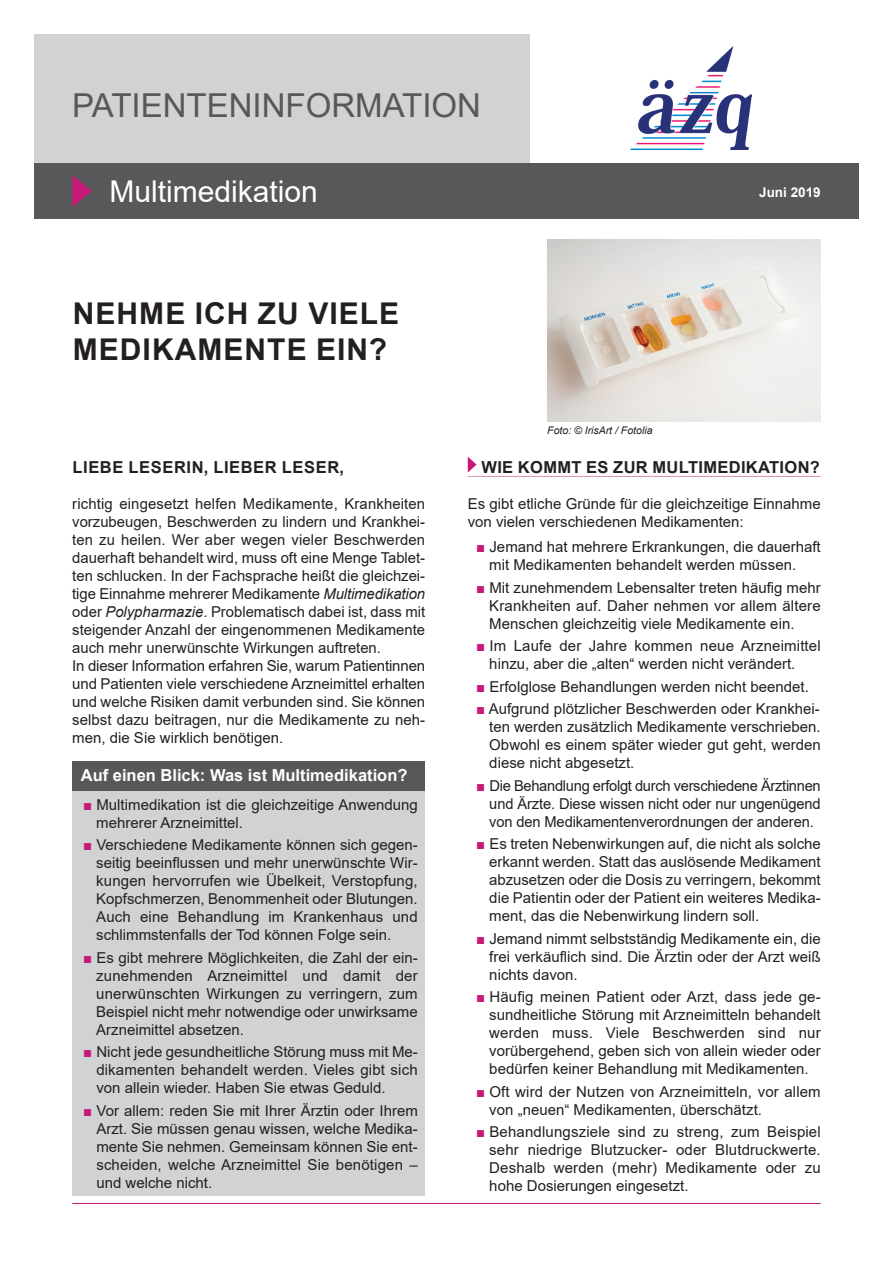
<style>
.page{position:relative;width:893px;height:1263px;background:#fff}
.page>*{position:absolute;margin:0;border:0;box-sizing:border-box;transform-origin:0 0}
.t1{font:33px "Arial";color:#57585a}
.t2{font:700 30px/36px "Arial";letter-spacing:.035em;color:#231f20}
.t3{font:30px "Arial";color:#fff}
.t4{font:700 16.5px "Arial";letter-spacing:.02em;color:#231f20}
.t5{font:700 16.5px "Arial";color:#fff}
.t6{font:15px/18px "Arial";color:#231f20;text-align:justify}
.t7{font:700 13.5px "Arial";color:#fff}
.t8{font:italic 10.5px "Arial";color:#231f20}
.s1{font-style:italic}
.s2{color:#c71a78}
</style>
<div class="page">
<img style="left:547px;top:240px;width:274px;height:181px">
<div style="left:34px;top:34px;width:495px;height:134px;background:#d1d2d4"></div>
<div style="left:34px;top:164px;width:825px;height:55px;background:#57585a"></div>
<hr style="left:72px;top:1203px;width:749px;height:1px;background:#c71a78">
<svg style="left:72px;top:175px;width:20px;height:32px"></svg>
<img style="left:631px;top:47px;width:120px;height:102px">
<div style="left:72px;top:790px;width:353px;height:406px;background:#d1d2d4"></div>
<div style="left:72px;top:762px;width:353px;height:29px;background:#57585a"></div>
<hr style="left:468px;top:476px;width:353px;height:1px;background:#de93b1">
<svg style="left:468px;top:457px;width:9px;height:16px"></svg>
<h1 class="t1" style="left:72px;top:87px;width:410px">PATIENTENINFORMATION</h1>
<h2 class="t3" style="left:109px;top:175px;width:210px">Multimedikation</h2>
<p class="t7" style="left:759px;top:185px;width:63px">JUNI 2019</p>
<h2 class="t2" style="left:73px;top:295px;width:328px">NEHME ICH ZU VIELE<br>MEDIKAMENTE EIN?</h2>
<p class="t4" style="left:73px;top:458px;width:273px">LIEBE LESERIN, LIEBER LESER,</p>
<p class="t6" style="left:72px;top:494px;width:354px;text-align:left">richtig eingesetzt helfen Medikamente, Krankheiten vorzubeugen, Beschwerden zu lindern und Krankhei&shy;ten zu heilen. Wer aber wegen vieler Beschwerden dauerhaft behandelt wird, muss oft eine Menge Tablet&shy;ten schlucken. In der Fachsprache heißt die gleichzei&shy;tige Einnahme mehrerer Medikamente <span class="s1">Multimedikation </span>oder <span class="s1">Polypharmazie</span>. Problematisch dabei ist, dass mit steigender Anzahl der eingenommenen Medikamente auch mehr unerwünschte Wirkungen auftreten.<br>In dieser Information erfahren Sie, warum Patientinnen und Patienten viele verschiedene Arzneimittel erhalten und welche Risiken damit verbunden sind. Sie können selbst dazu beitragen, nur die Medikamente zu neh&shy;men, die Sie wirklich benötigen.</p>
<p class="t5" style="left:81px;top:766px;width:328px">AUF EINEN BLICK: WAS IST MULTIMEDIKATION?</p>
<p class="t6" style="left:96px;top:795px;width:323px;text-indent:-13px"><span class="s2">■</span> Multimedikation ist die gleichzeitige Anwendung mehrerer Arzneimittel.</p>
<p class="t6" style="left:96px;top:836px;width:323px;text-indent:-13px"><span class="s2">■</span> Verschiedene Medikamente können sich gegen&shy;seitig beeinflussen und mehr unerwünschte Wir&shy;kungen hervorrufen wie Übelkeit, Verstopfung, Kopfschmerzen, Benommenheit oder Blutungen.<br>Auch eine Behandlung im Krankenhaus und schlimmstenfalls der Tod können Folge sein.</p>
<p class="t6" style="left:96px;top:948px;width:323px;text-indent:-13px"><span class="s2">■</span> Es gibt mehrere Möglichkeiten, die Zahl der ein&shy;zunehmenden Arzneimittel und damit der unerwünschten Wirkungen zu verringern, zum Beispiel nicht mehr notwendige oder unwirksame Arzneimittel absetzen.</p>
<p class="t6" style="left:96px;top:1043px;width:323px;text-indent:-13px"><span class="s2">■</span> Nicht jede gesundheitliche Störung muss mit Me&shy;dikamenten behandelt werden. Vieles gibt sich von allein wieder. Haben Sie etwas Geduld.</p>
<p class="t6" style="left:96px;top:1101px;width:323px;text-indent:-13px"><span class="s2">■</span> Vor allem: reden Sie mit Ihrer Ärztin oder Ihrem Arzt. Sie müssen genau wissen, welche Medika&shy;mente Sie nehmen. Gemeinsam können Sie ent&shy;scheiden, welche Arzneimittel Sie benötigen – und welche nicht.</p>
<p class="t8" style="left:547px;top:425px;width:107px">Foto: © IrisArt / Fotolia</p>
<p class="t4" style="left:481px;top:458px;width:340px">WIE KOMMT ES ZUR MULTIMEDIKATION?</p>
<p class="t6" style="left:468px;top:494px;width:354px">Es gibt etliche Gründe für die gleichzeitige Einnahme von vielen verschiedenen Medikamenten:</p>
<p class="t6" style="left:489px;top:538px;width:333px;text-indent:-13px"><span class="s2">■</span> Jemand hat mehrere Erkrankungen, die dauerhaft mit Medikamenten behandelt werden müssen.</p>
<p class="t6" style="left:489px;top:578px;width:333px;text-indent:-13px"><span class="s2">■</span> Mit zunehmendem Lebensalter treten häufig mehr Krankheiten auf. Daher nehmen vor allem ältere Menschen gleichzeitig viele Medikamente ein.</p>
<p class="t6" style="left:489px;top:637px;width:333px;text-indent:-13px"><span class="s2">■</span> Im Laufe der Jahre kommen neue Arzneimittel hinzu, aber die „alten“ werden nicht verändert.</p>
<p class="t6" style="left:476px;top:677px;width:334px"><span class="s2">■</span> Erfolglose Behandlungen werden nicht beendet.</p>
<p class="t6" style="left:489px;top:700px;width:333px;text-indent:-13px"><span class="s2">■</span> Aufgrund plötzlicher Beschwerden oder Krankhei&shy;ten werden zusätzlich Medikamente verschrieben.<br>Obwohl es einem später wieder gut geht, werden diese nicht abgesetzt.</p>
<p class="t6" style="left:489px;top:776px;width:333px;text-indent:-13px"><span class="s2">■</span> Die Behandlung erfolgt durch verschiedene Ärztinnen und Ärzte. Diese wissen nicht oder nur ungenügend von den Medikamentenverordnungen der anderen.</p>
<p class="t6" style="left:489px;top:835px;width:333px;text-indent:-13px"><span class="s2">■</span> Es treten Nebenwirkungen auf, die nicht als solche erkannt werden. Statt das auslösende Medikament abzusetzen oder die Dosis zu verringern, bekommt die Patientin oder der Patient ein weiteres Medika&shy;ment, das die Nebenwirkung lindern soll.</p>
<p class="t6" style="left:489px;top:929px;width:333px;text-indent:-13px"><span class="s2">■</span> Jemand nimmt selbstständig Medikamente ein, die frei verkäuflich sind. Die Ärztin oder der Arzt weiß nichts davon.</p>
<p class="t6" style="left:489px;top:988px;width:333px;text-indent:-13px"><span class="s2">■</span> Häufig meinen Patient oder Arzt, dass jede ge&shy;sundheitliche Störung mit Arzneimitteln behandelt werden muss. Viele Beschwerden sind nur vorübergehend, geben sich von allein wieder oder bedürfen keiner Behandlung mit Medikamenten.</p>
<p class="t6" style="left:489px;top:1082px;width:333px;text-indent:-13px"><span class="s2">■</span> Oft wird der Nutzen von Arzneimitteln, vor allem von „neuen“ Medikamenten, überschätzt.</p>
<p class="t6" style="left:489px;top:1123px;width:333px;text-indent:-13px"><span class="s2">■</span> Behandlungsziele sind zu streng, zum Beispiel sehr niedrige Blutzucker- oder Blutdruckwerte.<br>Deshalb werden (mehr) Medikamente oder zu hohe Dosierungen eingesetzt.</p>
</div>
